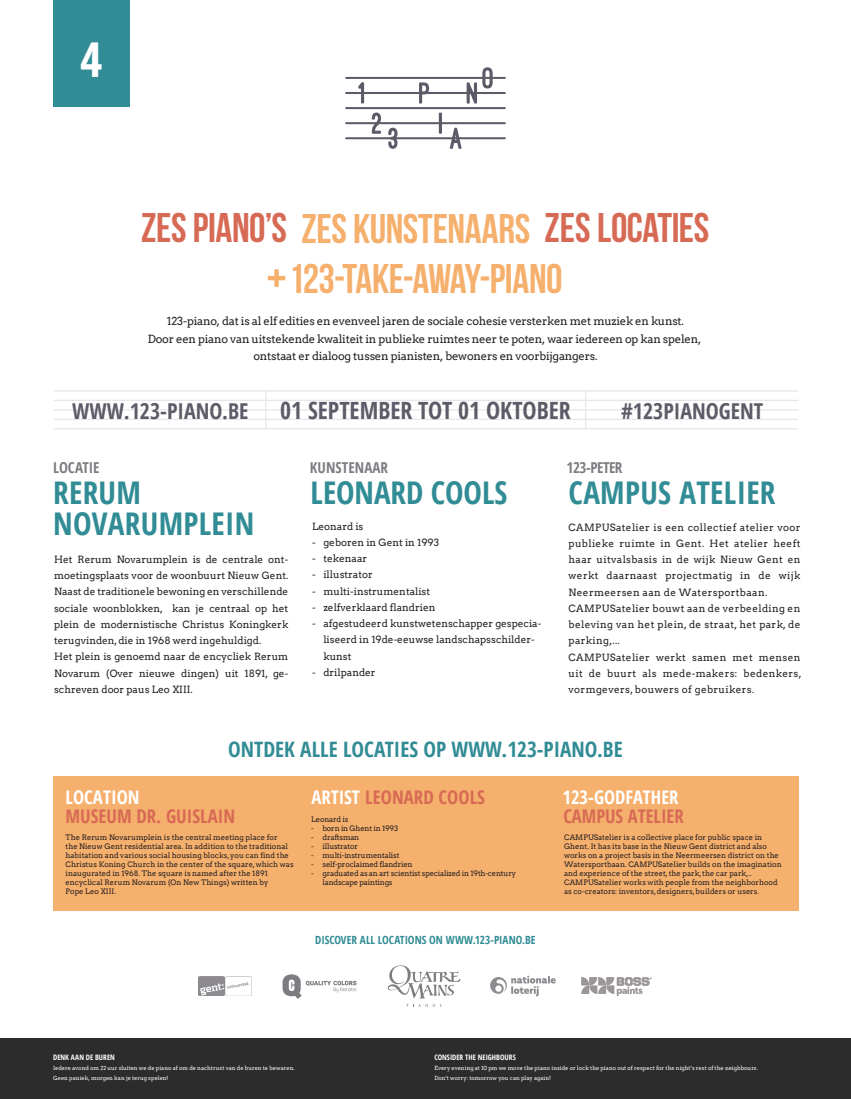
<style>
.page{position:relative;width:851px;height:1099px;background:#fff}
.page>*{position:absolute;margin:0;border:0;box-sizing:border-box;transform-origin:0 0}
.t1{font:700 condensed 48.06px "Open Sans";color:#fff}
.t2{font:41.44px/50.4px "Bebas Neue";letter-spacing:-.01em;color:#f6b06d;text-align:center}
.t3{font:700 condensed 31.25px/31.2px "Open Sans";letter-spacing:.01em;color:#318c95}
.t4{font:700 condensed 23.75px "Open Sans";color:#5e5b68}
.t5{font:700 condensed 21.88px "Open Sans";color:#5e5b68}
.t6{font:700 condensed 21.25px "Open Sans";color:#318c95}
.t7{font:700 condensed 18.75px "Open Sans";color:#d76a54}
.t8{font:700 condensed 18.75px "Open Sans";color:#fff}
.t9{font:700 condensed 15px "Open Sans";letter-spacing:-.005em;color:#7e7c81}
.t10{font:700 condensed 15px "Open Sans";letter-spacing:-.03em;color:#7e7c81}
.t11{font:11.25px/17.5px "Arvo";letter-spacing:-.02em;color:#231f20;text-align:center}
.t12{font:700 condensed 11.25px "Open Sans";color:#318c95}
.t13{font:10px/16.2px "Arvo";color:#231f20}
.t14{font:10px/16.2px "Arvo";letter-spacing:.035em;color:#231f20}
.t15{font:7.5px/9.1px "Arvo";color:#231f20}
.t16{font:7.5px/9px "Arvo";letter-spacing:-.02em;color:#231f20}
.t17{font:700 condensed 7.5px "Open Sans";color:#fff}
.t18{font:5.62px/10px "Arvo";color:#fff}
.s1{color:#d76a54}
.s2{color:#fff}
</style>
<div class="page">
<div style="left:0;top:1038px;width:850px;height:60px;background:#2b2c2b"></div>
<div style="left:53px;top:776px;width:745px;height:134px;background:#f6b06d"></div>
<div style="left:53px;top:0;width:76px;height:107px;background:#318c95"></div>
<svg style="left:53px;top:390px;width:745px;height:39px"></svg>
<svg style="left:268px;top:269px;width:17px;height:18px"></svg>
<hr style="left:345px;top:77px;width:160px;height:2px;background:#5e5b68">
<hr style="left:345px;top:92px;width:160px;height:2px;background:#5e5b68">
<hr style="left:345px;top:107px;width:160px;height:2px;background:#5e5b68">
<hr style="left:345px;top:122px;width:160px;height:2px;background:#5e5b68">
<hr style="left:345px;top:137px;width:160px;height:2px;background:#5e5b68">
<svg style="left:419px;top:82px;width:10px;height:22px"></svg>
<hr style="left:439px;top:113px;width:3px;height:21px;background:#5e5b68">
<svg style="left:449px;top:128px;width:12px;height:21px"></svg>
<svg style="left:466px;top:67px;width:26px;height:37px"></svg>
<svg style="left:358px;top:82px;width:6px;height:21px"></svg>
<svg style="left:372px;top:113px;width:9px;height:21px"></svg>
<svg style="left:388px;top:128px;width:9px;height:21px"></svg>
<img style="left:198px;top:976px;width:53px;height:19px">
<svg style="left:490px;top:975px;width:66px;height:21px"></svg>
<svg style="left:387px;top:965px;width:73px;height:41px"></svg>
<img style="left:581px;top:977px;width:71px;height:19px">
<svg style="left:282px;top:974px;width:74px;height:24px"></svg>
<h1 class="t1" style="left:80px;top:26px;width:24px">4</h1>
<h2 class="t2" style="left:141px;top:202px;width:569px"><span class="s1">ZESPIANO’S</span> ZES KUNSTENAARS <span class="s1">ZES LOCATIES<br></span>123-TAKE-AWAY-PIANO</h2>
<p class="t11" style="left:148px;top:312px;width:555px">123-piano, dat is al elf edities en evenveel jaren de sociale cohesie versterken met muziek en kunst.<br>Door een piano van uitstekende kwaliteit in publieke ruimtes neer te poten, waar iedereen op kan spelen, ontstaat er dialoog tussen pianisten, bewoners en voorbijgangers.</p>
<h3 class="t5" style="left:72px;top:395px;width:178px">WWW.123-PIANO.BE</h3>
<h3 class="t4" style="left:280px;top:394px;width:292px">01 SEPTEMBER TOT 01 OKTOBER</h3>
<h3 class="t5" style="left:621px;top:395px;width:144px">#123PIANOGENT</h3>
<h3 class="t9" style="left:53px;top:457px;width:48px">LOCATIE</h3>
<h3 class="t3" style="left:53px;top:476px;width:203px">RERUM<br>NOVARUMPLEIN</h3>
<h3 class="t3" style="left:568px;top:476px;width:208px">CAMPUS ATELIER</h3>
<h3 class="t9" style="left:310px;top:457px;width:80px">KUNSTENAAR</h3>
<h3 class="t10" style="left:566px;top:457px;width:57px">123-PETER</h3>
<h3 class="t3" style="left:310px;top:476px;width:198px">LEONARD COOLS</h3>
<h3 class="t13" style="left:312px;top:518px;width:53px">Leonard is</h3>
<h3 class="t13" style="left:312px;top:534px;width:128px">- geboren in Gent in 1993</h3>
<h3 class="t13" style="left:312px;top:550px;width:57px">- tekenaar</h3>
<h3 class="t13" style="left:312px;top:566px;width:62px">- illustrator</h3>
<h3 class="t13" style="left:312px;top:583px;width:120px">- multi-instrumentalist</h3>
<h3 class="t13" style="left:312px;top:599px;width:125px">- zelfverklaard flandrien</h3>
<h3 class="t13" style="left:323px;top:615px;width:219px;text-indent:-11px">- afgestudeerd kunstwetenschapper gespecia&shy;liseerd in 19de-eeuwse landschapsschilder&shy;kunst</h3>
<h3 class="t13" style="left:312px;top:664px;width:65px">- drilpander</h3>
<p class="t14" style="left:568px;top:519px;width:234px">CAMPUSatelier is een collectief atelier voor publieke ruimte in Gent. Het atelier heeft haar uitvalsbasis in de wijk Nieuw Gent en werkt daarnaast projectmatig in de wijk Neermeersen aan de Watersportbaan.<br>CAMPUSatelier bouwt aan de verbeelding en beleving van het plein, de straat, het park, de parking,...<br>CAMPUSatelier werkt samen met mensen uit de buurt als mede-makers: bedenkers, vormgevers, bouwers of gebruikers.</p>
<p class="t13" style="left:54px;top:551px;width:236px">Het Rerum Novarumplein is de centrale ont&shy;moetingsplaats voor de woonbuurt Nieuw Gent.<br>Naast de traditionele bewoning en verschillende sociale woonblokken, kan je centraal op het plein de modernistische Christus Koningkerk terugvinden, die in 1968 werd ingehuldigd.<br>Het plein is genoemd naar de encycliek Rerum Novarum (Over nieuwe dingen) uit 1891, ge&shy;schreven door paus Leo XIII.</p>
<h3 class="t6" style="left:228px;top:734px;width:396px">ONTDEK ALLE LOCATIES OP WWW.123-PIANO.BE</h3>
<h3 class="t8" style="left:66px;top:784px;width:76px">LOCATION</h3>
<p class="t15" style="left:66px;top:832px;width:229px">The Rerum Novarumplein is the central meeting place for<br>the Nieuw Gent residential area. In addition to the traditional habitation and various social housing blocks, you can find the Christus Koning Church in the center of the square, which was inaugurated in 1968. The square is named after the 1891 encyclical Rerum Novarum (On New Things) written by<br>Pope Leo XIII.</p>
<h3 class="t7" style="left:66px;top:803px;width:171px">MUSEUM DR. GUISLAIN</h3>
<h3 class="t7" style="left:311px;top:784px;width:175px"><span class="s2">ARTIST</span> LEONARD COOLS</h3>
<p class="t16" style="left:311px;top:814px;width:39px">Leonard is</p>
<p class="t16" style="left:311px;top:823px;width:88px">- born in Ghent in 1993</p>
<p class="t16" style="left:311px;top:832px;width:50px">- draftsman</p>
<p class="t16" style="left:311px;top:841px;width:48px">- illustrator</p>
<p class="t16" style="left:311px;top:850px;width:90px">- multi-instrumentalist</p>
<p class="t16" style="left:311px;top:859px;width:103px">- self-proclaimed flandrien</p>
<p class="t16" style="left:322px;top:868px;width:195px;text-indent:-11px">- graduated as an art scientist specialized in 19th-century landscape paintings</p>
<h3 class="t12" style="left:315px;top:931px;width:222px">DISCOVER ALL LOCATIONS ON WWW.123-PIANO.BE</h3>
<h3 class="t8" style="left:562px;top:783px;width:117px">123-GODFATHER</h3>
<h3 class="t7" style="left:563px;top:803px;width:122px">CAMPUS ATELIER</h3>
<p class="t15" style="left:564px;top:832px;width:219px">CAMPUSatelier is a collective place for public space in Ghent. It has its base in the Nieuw Gent district and also works on a project basis in the Neermeersen district on the Watersportbaan. CAMPUSatelier builds on the imagination and experience of the street, the park, the car park,..<br>CAMPUSatelier works with people from the neighborhood as co-creators: inventors, designers, builders or users.</p>
<p class="t17" style="left:53px;top:1052px;width:63px">DENK AAN DE BUREN</p>
<p class="t18" style="left:53px;top:1063px;width:243px">Iedere avond om 22 uur sluiten we de piano af om de nachtrust van de buren te bewaren.<br>Geen paniek, morgen kan je terug spelen!</p>
<p class="t17" style="left:434px;top:1052px;width:83px">CONSIDER THE NEIGHBOURS</p>
<p class="t18" style="left:434px;top:1063px;width:325px">Every evening at 10 pm we move the piano inside or lock the piano out of respect for the night’s rest of the neighbours.<br>Don’t worry: tomorrow you can play again!</p>
</div>
